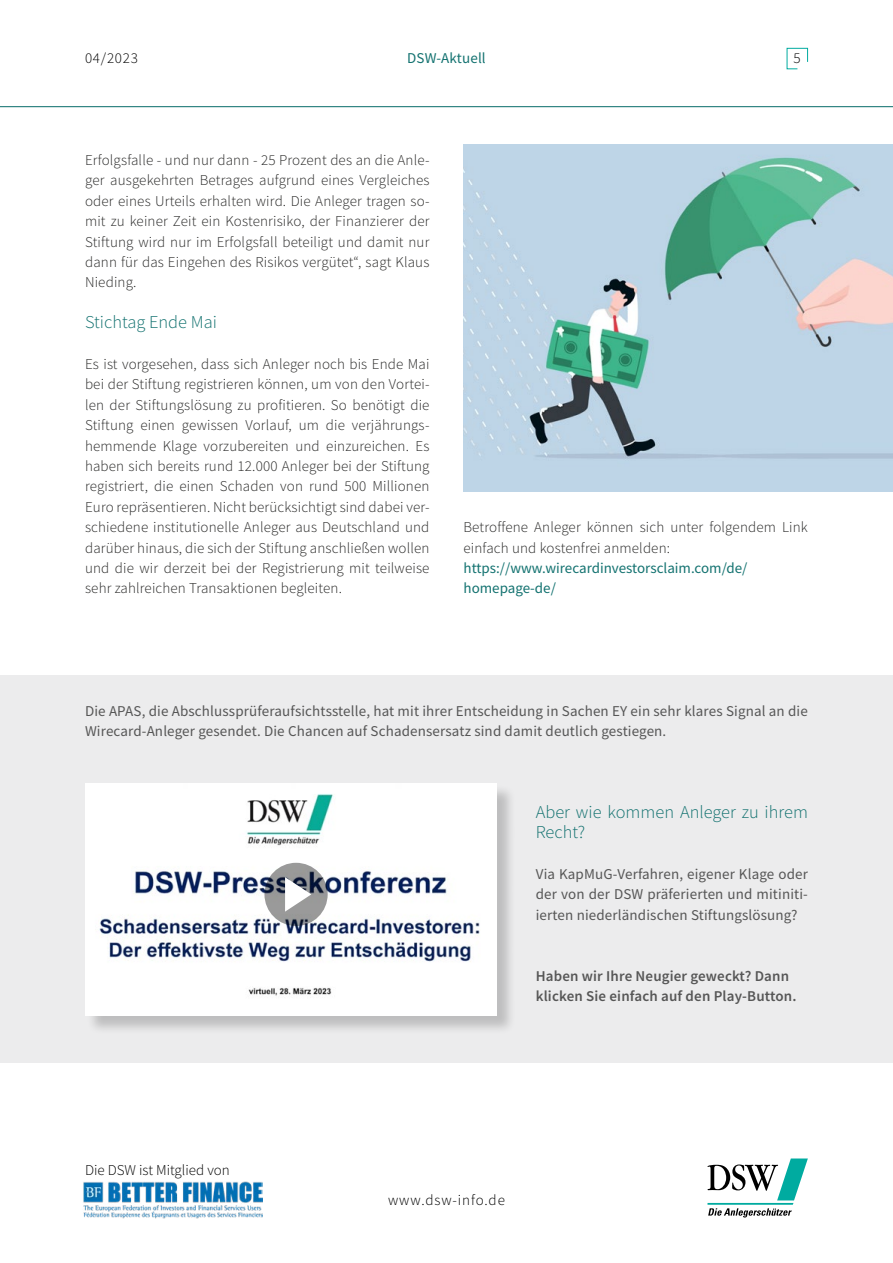
<style>
.page{position:relative;width:893px;height:1263px;background:#fff}
.page>*{position:absolute;margin:0;border:0;box-sizing:border-box;transform-origin:0 0}
.Unterüberschrift_DSW{font:300 18px/20.4px "Source Sans Pro";color:#137270}
.Unterüberschrift_DSW-2{font:300 15px/20.4px "Source Sans Pro";letter-spacing:.01em;color:#282827;text-align:justify}
.Fließtext_DSW_Newsle{font:15px/20.4px "Source Sans Pro";letter-spacing:.01em;color:#565656}
.Fließtext_DSW_Newsle-2{font:600 15px/20.4px "Source Sans Pro";letter-spacing:.01em;color:#565656}
.Unterüberschrift_DSW-3{font:15px/20.4px "Source Sans Pro";color:#137270}
.t1{font:300 15px "Source Sans Pro";color:#000}
.t2{font:300 15px "Source Sans Pro";letter-spacing:.06em;color:#000}
</style>
<div class="page">
<svg style="left:786px;top:48px;width:22px;height:22px"></svg>
<hr style="left:0;top:106px;width:893px;height:1px;background:#076b69">
<svg style="left:707px;top:1158px;width:101px;height:59px"></svg>
<img style="left:83px;top:1182px;width:180px;height:37px">
<div style="left:0;top:675px;width:893px;height:388px;background:#ececed"></div>
<div style="left:86px;top:785px;width:430px;height:250px;background:#000;opacity:.2"></div>
<img style="left:85px;top:784px;width:411px;height:232px">
<svg style="left:264px;top:863px;width:64px;height:63px;background:#818389"></svg>
<svg style="left:285px;top:877px;width:26px;height:35px"></svg>
<img style="left:463px;top:145px;width:430px;height:346px">
<p class="t1" style="left:85px;top:49px;width:54px">04/2023</p>
<p class="Unterüberschrift_DSW-3" style="left:407px;top:48px;width:80px">DSW-Aktuell</p>
<p class="t1" style="left:794px;top:49px;width:9px">5</p>
<p class="Unterüberschrift_DSW-2" style="left:85px;top:150px;width:346px">Erfolgsfalle - und nur dann - 25 Prozent des an die Anle&shy;ger ausgekehrten Betrages aufgrund eines Vergleiches oder eines Urteils erhalten wird. Die Anleger tragen so&shy;mit zu keiner Zeit ein Kostenrisiko, der Finanzierer der Stiftung wird nur im Erfolgsfall beteiligt und damit nur dann für das Eingehen des Risikos vergütet“, sagt Klaus Nieding.</p>
<p class="Unterüberschrift_DSW" style="left:85px;top:312px;width:133px">Stichtag Ende Mai</p>
<p class="Unterüberschrift_DSW-2" style="left:85px;top:354px;width:346px">Es ist vorgesehen, dass sich Anleger noch bis Ende Mai bei der Stiftung registrieren können, um von den Vortei&shy;len der Stiftungslösung zu profitieren. So benötigt die Stiftung einen gewissen Vorlauf, um die verjährungs&shy;hemmende Klage vorzubereiten und einzureichen. Es haben sich bereits rund 12.000 Anleger bei der Stiftung registriert, die einen Schaden von rund 500 Millionen Euro repräsentieren. Nicht berücksichtigt sind dabei ver&shy;schiedene institutionelle Anleger aus Deutschland und darüber hinaus, die sich der Stiftung anschließen wollen und die wir derzeit bei der Registrierung mit teilweise sehr zahlreichen Transaktionen begleiten.</p>
<p class="Unterüberschrift_DSW-2" style="left:463px;top:517px;width:346px">Betroffene Anleger können sich unter folgendem Link einfach und kostenfrei anmelden:</p>
<p class="Unterüberschrift_DSW-3" style="left:463px;top:558px;width:286px">https://www.wirecardinvestorsclaim.com/de/ homepage-de/</p>
<p class="Fließtext_DSW_Newsle" style="left:85px;top:700px;width:724px">Die APAS, die Abschlussprüferaufsichtsstelle, hat mit ihrer Entscheidung in Sachen EY ein sehr klares Signal an die<br>Wirecard-Anleger gesendet. Die Chancen auf Schadensersatz sind damit deutlich gestiegen.</p>
<p class="Unterüberschrift_DSW" style="left:536px;top:802px;width:274px">Aber wie kommen Anleger zu ihrem<br>Recht?</p>
<p class="Fließtext_DSW_Newsle" style="left:536px;top:864px;width:274px;text-align:justify">Via KapMuG-Verfahren, eigener Klage oder der von der DSW präferierten und mitiniti&shy;ierten niederländischen Stiftungslösung?</p>
<p class="t1" style="left:85px;top:1161px;width:146px">Die DSW ist Mitglied von</p>
<p class="Fließtext_DSW_Newsle-2" style="left:536px;top:966px;width:262px">Haben wir Ihre Neugier geweckt? Dann klicken Sie einfach auf den Play-Button.</p>
<p class="t2" style="left:388px;top:1191px;width:118px">www.dsw-info.de</p>
</div>
